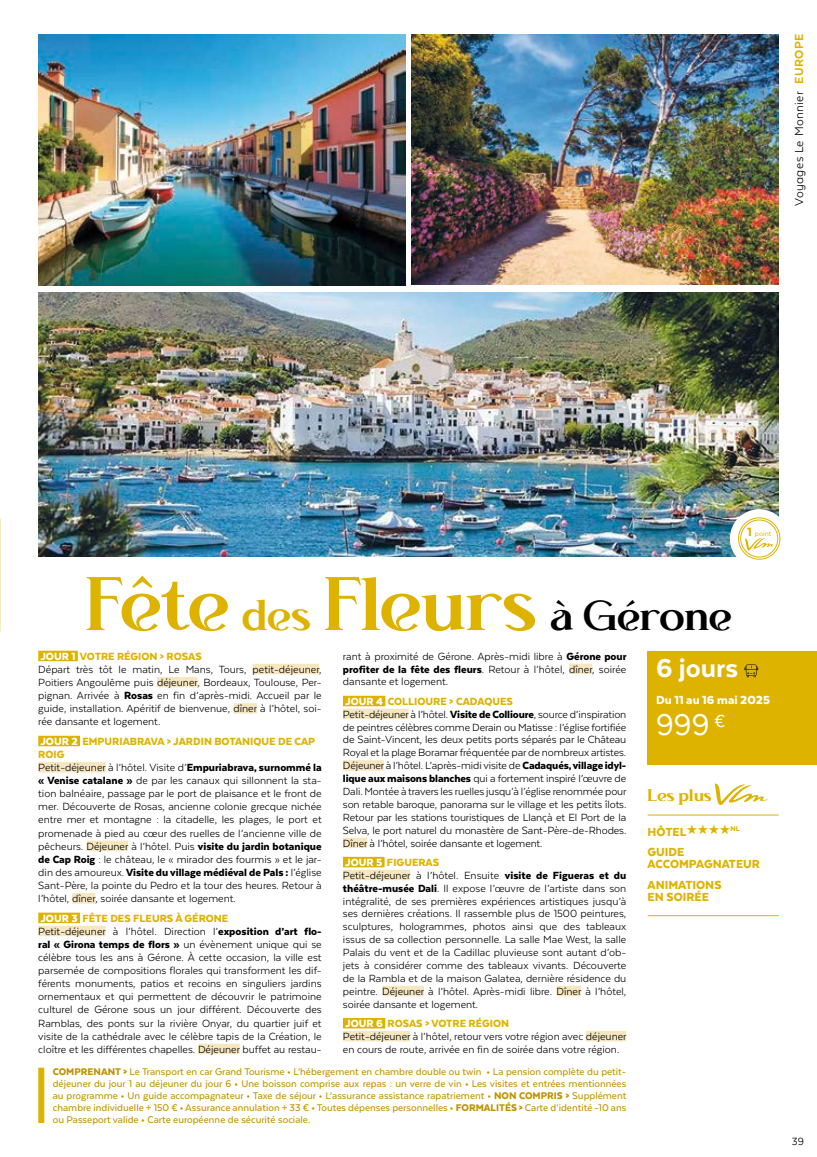
<style>
.page{position:relative;width:817px;height:1157px;background:#fff}
.page>*{position:absolute;margin:0;border:0;box-sizing:border-box;transform-origin:0 0}
.JOUR{font:600 70.5px "Glamoure Everyday";letter-spacing:-.01em;color:#deb300}
.TEXTE{font:34.5px "Texta";color:#fff}
.TEXTE-2{font:800 30px "Texta";color:#fff}
.JOUR-2{font:700 15.75px "Glamoure Everyday";color:#deb300}
.t1{font:900 13.8px "Texta";color:#deb300}
.JOUR-3{font:900 13.5px/12px "Texta";color:#deb300}
.JOUR-4{font:13.5px "Texta Alt";letter-spacing:.03em;color:#000}
.TEXTE-3{font:900 13.5px "Texta";color:#fff}
.t2{font:12px/13px "Texta";color:#000;text-align:justify}
.JOUR-5{font:900 12px/13px "Texta";color:#deb300}
.t3{font:12px "Texta Alt";color:#000}
.TEXTE_MODALITE{font:500 11.1px/12px "Texta";color:#bf9300;text-align:justify}
.t4{font:7.95px "Texta";color:#deb300}
.s1{font-weight:800;color:#deb300}
.s2{font-size:40.5px}
.s3{font-size:39px;color:#000}
.s4{color:#fff}
.s5{font-weight:900}
</style>
<div class="page">
<div style="left:647px;top:651px;width:169px;height:113px;background:#deb300"></div>
<svg style="left:744px;top:664px;width:14px;height:13px"></svg>
<div style="left:38px;top:650px;width:40px;height:11px;background:#deb300"></div>
<div style="left:252px;top:664px;width:67px;height:10px;background:#f6e7c0"></div>
<div style="left:157px;top:677px;width:40px;height:10px;background:#f6e7c0"></div>
<div style="left:233px;top:703px;width:24px;height:10px;background:#f6e7c0"></div>
<div style="left:38px;top:735px;width:42px;height:11px;background:#deb300"></div>
<div style="left:38px;top:762px;width:68px;height:10px;background:#f6e7c0"></div>
<div style="left:86px;top:840px;width:42px;height:11px;background:#f6e7c0"></div>
<div style="left:72px;top:893px;width:23px;height:10px;background:#f6e7c0"></div>
<div style="left:38px;top:912px;width:42px;height:11px;background:#deb300"></div>
<div style="left:38px;top:925px;width:68px;height:11px;background:#f6e7c0"></div>
<div style="left:198px;top:1043px;width:42px;height:11px;background:#f6e7c0"></div>
<div style="left:569px;top:663px;width:23px;height:11px;background:#f6e7c0"></div>
<div style="left:343px;top:695px;width:42px;height:11px;background:#deb300"></div>
<div style="left:343px;top:708px;width:65px;height:11px;background:#f6e7c0"></div>
<div style="left:343px;top:760px;width:40px;height:10px;background:#f6e7c0"></div>
<div style="left:343px;top:837px;width:24px;height:11px;background:#f6e7c0"></div>
<div style="left:343px;top:857px;width:41px;height:10px;background:#deb300"></div>
<div style="left:343px;top:869px;width:67px;height:11px;background:#f6e7c0"></div>
<div style="left:382px;top:985px;width:42px;height:11px;background:#f6e7c0"></div>
<div style="left:556px;top:985px;width:25px;height:11px;background:#f6e7c0"></div>
<div style="left:343px;top:1018px;width:42px;height:10px;background:#deb300"></div>
<div style="left:343px;top:1030px;width:67px;height:11px;background:#f6e7c0"></div>
<div style="left:585px;top:1030px;width:41px;height:11px;background:#f6e7c0"></div>
<div style="left:38px;top:1067px;width:6px;height:56px;background:#deb300"></div>
<img style="left:38px;top:292px;width:740px;height:264px">
<img style="left:38px;top:34px;width:367px;height:251px">
<img style="left:411px;top:34px;width:367px;height:251px">
<svg style="left:714px;top:783px;width:53px;height:22px"></svg>
<hr style="left:647px;top:814px;width:131px;height:1px;background:#deb300">
<hr style="left:647px;top:915px;width:131px;height:1px;background:#deb300">
<div style="left:729px;top:509px;width:59px;height:59px;background:#fff;border-radius:50%"></div>
<svg style="left:738px;top:518px;width:41px;height:41px"></svg>
<div style="left:738px;top:517px;width:42px;height:42px;border:1px solid #deb300;border-radius:50%"></div>
<div style="left:740px;top:520px;width:37px;height:37px;background:#fff;border-radius:50%"></div>
<div style="left:740px;top:520px;width:37px;height:37px;border:1px solid #deb300;border-radius:50%"></div>
<svg style="left:744px;top:538px;width:30px;height:12px"></svg>
<p class="JOUR-4" style="left:791px;top:206px;width:173px;rotate:-90deg">Voyages Le Monnier <span class="s1">EUROPE</span></p>
<p class="JOUR" style="left:85px;top:558px;width:647px">Fête <span class="s2">des</span> Fleurs <span class="s3">à Gérone</span></p>
<p class="t1" style="left:747px;top:524px;width:6px">1</p>
<p class="t4" style="left:754px;top:529px;width:18px">point</p>
<p class="JOUR-5" style="left:40px;top:649px;width:163px"><span class="s4">JOUR 1</span> VOTRE RÉGION &gt; ROSAS</p>
<p class="t2" style="left:38px;top:662px;width:285px">Départ très tôt le matin, Le Mans, Tours, petit-déjeuner, Poitiers Angoulême puis déjeuner, Bordeaux, Toulouse, Per&shy;pignan. Arrivée à <span class="s5">Rosas</span> en fin d’après-midi. Accueil par le guide, installation. Apéritif de bienvenue, dîner à l’hôtel, soi&shy;rée dansante et logement.</p>
<p class="JOUR-5" style="left:38px;top:734px;width:278px"><span class="s4">JOUR 2</span> EMPURIABRAVA &gt; JARDIN BOTANIQUE DE CAP<br>ROIG</p>
<p class="t2" style="left:38px;top:760px;width:285px">Petit-déjeuner à l’hôtel. Visite d’<span class="s5">Empuriabrava, surnommé la « Venise catalane »</span> de par les canaux qui sillonnent la sta&shy;tion balnéaire, passage par le port de plaisance et le front de mer. Découverte de Rosas, ancienne colonie grecque nichée entre mer et montagne : la citadelle, les plages, le port et promenade à pied au cœur des ruelles de l’ancienne ville de pêcheurs. Déjeuner à l’hôtel. Puis <span class="s5">visite du jardin botanique de Cap Roig</span> : le château, le « mirador des fourmis » et le jar&shy;din des amoureux. <span class="s5">Visite du village médiéval de Pals :</span> l’église Sant-Père, la pointe du Pedro et la tour des heures. Retour à l’hôtel, dîner, soirée dansante et logement.</p>
<p class="JOUR-5" style="left:40px;top:911px;width:189px"><span class="s4">JOUR 3</span> FÊTE DES FLEURS À GÉRONE</p>
<p class="t2" style="left:38px;top:924px;width:285px">Petit-déjeuner à l’hôtel. Direction l’<span class="s5">exposition d’art flo&shy;ral « Girona temps de flors »</span> un évènement unique qui se célèbre tous les ans à Gérone. À cette occasion, la ville est parsemée de compositions florales qui transforment les dif&shy;férents monuments, patios et recoins en singuliers jardins ornementaux et qui permettent de découvrir le patrimoine culturel de Gérone sous un jour différent. Découverte des Ramblas, des ponts sur la rivière Onyar, du quartier juif et visite de la cathédrale avec le célèbre tapis de la Création, le cloître et les différentes chapelles. Déjeuner buffet au restau-</p>
<p class="t2" style="left:343px;top:649px;width:285px">rant à proximité de Gérone. Après-midi libre à <span class="s5">Gérone pour profiter de la fête des fleurs</span>. Retour à l’hôtel, dîner, soirée dansante et logement.</p>
<p class="JOUR-5" style="left:345px;top:694px;width:169px"><span class="s4">JOUR 4</span> COLLIOURE &gt; CADAQUES</p>
<p class="t2" style="left:343px;top:707px;width:285px">Petit-déjeuner à l’hôtel. <span class="s5">Visite de Collioure</span>, source d’inspiration de peintres célèbres comme Derain ou Matisse : l’église fortifiée de Saint-Vincent, les deux petits ports séparés par le Château Royal et la plage Boramar fréquentée par de nombreux artistes.<br>Déjeuner à l’hôtel. L’après-midi visite de <span class="s5">Cadaqués, village idyl&shy;lique aux maisons blanches</span> qui a fortement inspiré l’œuvre de Dali. Montée à travers les ruelles jusqu’à l’église renommée pour son retable baroque, panorama sur le village et les petits îlots.<br>Retour par les stations touristiques de Llançà et El Port de la Selva, le port naturel du monastère de Sant-Père-de-Rhodes.<br>Dîner à l’hôtel, soirée dansante et logement.</p>
<p class="JOUR-5" style="left:345px;top:855px;width:96px"><span class="s4">JOUR 5</span> FIGUERAS</p>
<p class="t2" style="left:343px;top:868px;width:285px">Petit-déjeuner à l’hôtel. Ensuite <span class="s5">visite de Figueras et du théâtre-musée Dali</span>. Il expose l’œuvre de l’artiste dans son intégralité, de ses premières expériences artistiques jusqu’à ses dernières créations. Il rassemble plus de 1500 peintures, sculptures, hologrammes, photos ainsi que des tableaux issus de sa collection personnelle. La salle Mae West, la salle Palais du vent et de la Cadillac pluvieuse sont autant d’ob&shy;jets à considérer comme des tableaux vivants. Découverte de la Rambla et de la maison Galatea, dernière résidence du peintre. Déjeuner à l’hôtel. Après-midi libre. Dîner à l’hôtel, soirée dansante et logement.</p>
<p class="JOUR-5" style="left:345px;top:1016px;width:165px"><span class="s4">JOUR 6</span> ROSAS &gt; VOTRE RÉGION</p>
<p class="t2" style="left:343px;top:1029px;width:285px">Petit-déjeuner à l’hôtel, retour vers votre région avec déjeuner en cours de route, arrivée en fin de soirée dans votre région.</p>
<p class="TEXTE_MODALITE" style="left:53px;top:1065px;width:575px"><span class="s5">COMPRENANT &gt;</span> Le Transport en car Grand Tourisme <span class="s5">•</span> L’hébergement en chambre double ou twin <span class="s5">•</span> La pension complète du petit&shy;déjeuner du jour 1 au déjeuner du jour 6 <span class="s5">•</span> Une boisson comprise aux repas : un verre de vin <span class="s5">•</span> Les visites et entrées mentionnées au programme <span class="s5">•</span> Un guide accompagnateur <span class="s5">•</span> Taxe de séjour <span class="s5">•</span> L’assurance assistance rapatriement <span class="s5">• NON COMPRIS &gt;</span> Supplément chambre individuelle + 150 € <span class="s5">•</span> Assurance annulation + 33 € <span class="s5">•</span> Toutes dépenses personnelles <span class="s5">• FORMALITÉS &gt;</span> Carte d’identité -10 ans ou Passeport valide <span class="s5">•</span> Carte européenne de sécurité sociale.</p>
<p class="TEXTE-2" style="left:656px;top:653px;width:83px">6 jours</p>
<p class="TEXTE-3" style="left:656px;top:692px;width:115px">Du 11 au 16 mai 2025</p>
<p class="TEXTE" style="left:656px;top:707px;width:71px">999 <sup>€</sup></p>
<p class="JOUR-2" style="left:647px;top:785px;width:65px">Les plus</p>
<p class="JOUR-3" style="left:647px;top:825px;width:94px">HÔTEL★★★★<sup>NL</sup></p>
<p class="JOUR-3" style="left:647px;top:846px;width:114px">GUIDE<br>ACCOMPAGNATEUR</p>
<p class="JOUR-3" style="left:647px;top:878px;width:75px">ANIMATIONS<br>EN SOIRÉE</p>
<p class="t3" style="left:791px;top:1135px;width:14px">39</p>
</div>
